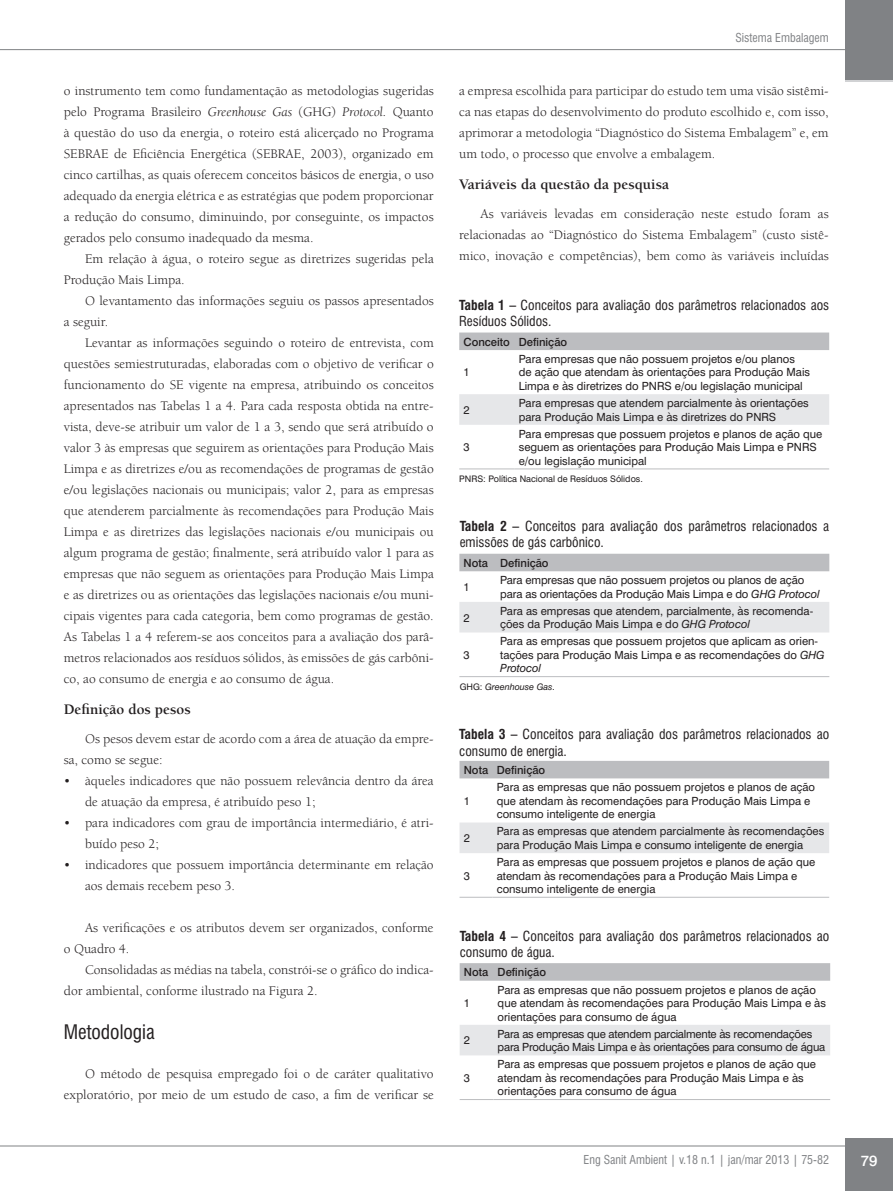
<style>
.page{position:relative;width:893px;height:1191px;background:#fff}
.page>*{position:absolute;margin:0;border:0;box-sizing:border-box;transform-origin:0 0}
.t1{font:condensed 19.5px "Swiss 721 BT";color:#231f20}
.t2{font:700 15px "Berkeley Std";color:#231f20}
.t3{font:500 15px "Swiss 721 BT";color:#fff}
.t4{font:13.5px/21px "Berkeley Std";color:#231f20}
.t5{font:condensed 13.5px/16.2px "Swiss 721 BT";color:#231f20}
.t6{font:condensed 12px "Swiss 721 BT";color:#808285}
.t7{font:11.25px/13.5px "Swiss 721 BT";color:#231f20}
.t8{font:11.25px/13.5px "Swiss 721 BT";letter-spacing:-.02em;color:#231f20}
.t9{font:500 11.25px "Swiss 721 BT";color:#231f20}
.t10{font:9px "Swiss 721 BT";color:#231f20}
.t11{font:italic 9px "Swiss 721 BT";color:#231f20}
.s1{font-style:italic}
.s2{font-weight:700}
.s3{font-style:normal}
</style>
<div class="page">
<div style="left:845px;top:0;width:48px;height:82px;background:#d1d2d4"></div>
<div style="left:845px;top:0;width:48px;height:80px;background:#808285"></div>
<hr style="left:0;top:1145px;width:874px;height:1px;background:#808285">
<div style="left:845px;top:1138px;width:48px;height:53px;background:#808285"></div>
<hr style="left:0;top:49px;width:866px;height:1px;background:#808285">
<div style="left:459px;top:332px;width:370px;height:18px;background:#bcbdc0"></div>
<div style="left:459px;top:394px;width:370px;height:31px;background:#e6e7e9"></div>
<hr style="left:459px;top:468px;width:55px;height:1px;background:#bcbdc0">
<hr style="left:514px;top:468px;width:315px;height:1px;background:#bcbdc0">
<div style="left:459px;top:554px;width:370px;height:17px;background:#bcbdc0"></div>
<div style="left:459px;top:602px;width:370px;height:30px;background:#e6e7e9"></div>
<hr style="left:459px;top:676px;width:37px;height:1px;background:#bcbdc0">
<hr style="left:496px;top:676px;width:333px;height:1px;background:#bcbdc0">
<div style="left:459px;top:761px;width:370px;height:17px;background:#bcbdc0"></div>
<div style="left:459px;top:822px;width:370px;height:31px;background:#e6e7e9"></div>
<hr style="left:459px;top:897px;width:34px;height:1px;background:#bcbdc0">
<hr style="left:493px;top:897px;width:336px;height:1px;background:#bcbdc0">
<div style="left:460px;top:963px;width:370px;height:17px;background:#bcbdc0"></div>
<div style="left:460px;top:1025px;width:370px;height:30px;background:#e6e7e9"></div>
<hr style="left:460px;top:1099px;width:33px;height:1px;background:#bcbdc0">
<hr style="left:493px;top:1099px;width:337px;height:1px;background:#bcbdc0">
<p class="t4" style="left:64px;top:80px;width:371px;text-align:justify">o instrumento tem como fundamentação as metodologias sugeridas pelo Programa Brasileiro <span class="s1">Greenhouse Gas</span> (GHG) <span class="s1">Protocol.</span> Quanto à questão do uso da energia, o roteiro está alicerçado no Programa SEBRAE de Eficiência Energética (SEBRAE, 2003), organizado em cinco cartilhas, as quais oferecem conceitos básicos de energia, o uso adequado da energia elétrica e as estratégias que podem proporcionar a redução do consumo, diminuindo, por conseguinte, os impactos gerados pelo consumo inadequado da mesma.</p>
<p class="t4" style="left:64px;top:248px;width:371px;text-indent:21px">Em relação à água, o roteiro segue as diretrizes sugeridas pela<br>Produção Mais Limpa.</p>
<p class="t4" style="left:64px;top:290px;width:371px;text-indent:21px">O levantamento das informações seguiu os passos apresentados a seguir.</p>
<p class="t4" style="left:64px;top:332px;width:371px;text-align:justify;text-indent:21px">Levantar as informações seguindo o roteiro de entrevista, com questões semiestruturadas, elaboradas com o objetivo de verificar o funcionamento do SE vigente na empresa, atribuindo os conceitos apresentados nas Tabelas 1 a 4. Para cada resposta obtida na entre&shy;vista, deve-se atribuir um valor de 1 a 3, sendo que será atribuído o valor 3 às empresas que seguirem as orientações para Produção Mais Limpa e as diretrizes e/ou as recomendações de programas de gestão e/ou legislações nacionais ou municipais; valor 2, para as empresas que atenderem parcialmente às recomendações para Produção Mais Limpa e as diretrizes das legislações nacionais e/ou municipais ou algum programa de gestão; finalmente, será atribuído valor 1 para as empresas que não seguem as orientações para Produção Mais Limpa e as diretrizes ou as orientações das legislações nacionais e/ou muni&shy;cipais vigentes para cada categoria, bem como programas de gestão.<br>As Tabelas 1 a 4 referem-se aos conceitos para a avaliação dos parâ&shy;metros relacionados aos resíduos sólidos, às emissões de gás carbôni&shy;co, ao consumo de energia e ao consumo de água.</p>
<p class="t2" style="left:64px;top:701px;width:128px">Definição dos pesos</p>
<p class="t4" style="left:64px;top:729px;width:371px;text-indent:21px">Os pesos devem estar de acordo com a área de atuação da empre&shy;sa, como se segue:</p>
<p class="t4" style="left:85px;top:771px;width:350px;text-indent:-21px">• àqueles indicadores que não possuem relevância dentro da área de atuação da empresa, é atribuído peso 1;</p>
<p class="t4" style="left:85px;top:813px;width:350px;text-indent:-21px">• para indicadores com grau de importância intermediário, é atri&shy;buído peso 2;</p>
<p class="t4" style="left:85px;top:855px;width:350px;text-indent:-21px">• indicadores que possuem importância determinante em relação aos demais recebem peso 3.</p>
<p class="t4" style="left:64px;top:918px;width:371px;text-indent:21px">As verificações e os atributos devem ser organizados, conforme o Quadro 4.</p>
<p class="t4" style="left:64px;top:960px;width:371px;text-indent:21px">Consolidadas as médias na tabela, constrói-se o gráfico do indica&shy;dor ambiental, conforme ilustrado na Figura 2.</p>
<h1 class="t1" style="left:64px;top:1020px;width:92px">Metodologia</h1>
<p class="t4" style="left:64px;top:1063px;width:371px;text-align:right">O método de pesquisa empregado foi o de caráter qualitativo exploratório, por meio de um estudo de caso, a fim de verificar se</p>
<p class="t6" style="left:735px;top:30px;width:95px">Sistema Embalagem</p>
<p class="t4" style="left:459px;top:80px;width:371px;text-align:justify">a empresa escolhida para participar do estudo tem uma visão sistêmi&shy;ca nas etapas do desenvolvimento do produto escolhido e, com isso, aprimorar a metodologia “Diagnóstico do Sistema Embalagem” e, em um todo, o processo que envolve a embalagem.</p>
<p class="t2" style="left:459px;top:176px;width:211px">Variáveis da questão da pesquisa</p>
<p class="t4" style="left:459px;top:204px;width:371px;text-align:justify;text-indent:21px">As variáveis levadas em consideração neste estudo foram as relacionadas ao “Diagnóstico do Sistema Embalagem” (custo sistê&shy;mico, inovação e competências), bem como às variáveis incluídas</p>
<p class="t5" style="left:459px;top:297px;width:371px"><span class="s2">Tabela 1 –</span> Conceitos para avaliação dos parâmetros relacionados aos<br>Resíduos Sólidos.</p>
<p class="t9" style="left:463px;top:335px;width:105px">Conceito Definição</p>
<p class="t7" style="left:463px;top:365px;width:8px">1</p>
<p class="t7" style="left:519px;top:352px;width:293px">Para empresas que não possuem projetos e/ou planos de ação que atendam às orientações para Produção Mais<br>Limpa e às diretrizes do PNRS e/ou legislação municipal</p>
<p class="t7" style="left:463px;top:403px;width:8px">2</p>
<p class="t7" style="left:519px;top:396px;width:291px">Para empresas que atendem parcialmente às orientações para Produção Mais Limpa e às diretrizes do PNRS</p>
<p class="t7" style="left:463px;top:440px;width:8px">3</p>
<p class="t7" style="left:519px;top:427px;width:305px">Para empresas que possuem projetos e planos de ação que seguem as orientações para Produção Mais Limpa e PNRS e/ou legislação municipal</p>
<p class="t10" style="left:459px;top:473px;width:185px">PNRS: Política Nacional de Resíduos Sólidos.</p>
<p class="t5" style="left:460px;top:518px;width:371px"><span class="s2">Tabela 2 –</span> Conceitos para avaliação dos parâmetros relacionados a emissões de gás carbônico.</p>
<p class="t9" style="left:464px;top:556px;width:87px">Nota Definição</p>
<p class="t7" style="left:464px;top:580px;width:8px">1</p>
<p class="t7" style="left:500px;top:573px;width:321px">Para empresas que não possuem projetos ou planos de ação para as orientações da Produção Mais Limpa e do <span class="s1">GHG Protocol</span></p>
<p class="t7" style="left:464px;top:610px;width:8px">2</p>
<p class="t7" style="left:500px;top:604px;width:314px">Para as empresas que atendem, parcialmente, às recomenda&shy;ções da Produção Mais Limpa e do <span class="s1">GHG Protocol</span></p>
<p class="t7" style="left:464px;top:648px;width:8px">3</p>
<p class="t7" style="left:500px;top:634px;width:326px">Para as empresas que possuem projetos que aplicam as orien&shy;tações para Produção Mais Limpa e as recomendações do <span class="s1">GHG<br>Protocol</span></p>
<p class="t11" style="left:460px;top:681px;width:97px"><span class="s3">GHG:</span> Greenhouse Gas.</p>
<p class="t5" style="left:459px;top:726px;width:371px"><span class="s2">Tabela 3 –</span> Conceitos para avaliação dos parâmetros relacionados ao consumo de energia.</p>
<p class="t9" style="left:464px;top:763px;width:83px">Nota Definição</p>
<p class="t7" style="left:464px;top:794px;width:8px">1</p>
<p class="t7" style="left:497px;top:780px;width:320px">Para as empresas que não possuem projetos e planos de ação que atendam às recomendações para Produção Mais Limpa e consumo inteligente de energia</p>
<p class="t7" style="left:464px;top:831px;width:8px">2</p>
<p class="t7" style="left:497px;top:824px;width:329px">Para as empresas que atendem parcialmente às recomendações para Produção Mais Limpa e consumo inteligente de energia</p>
<p class="t7" style="left:464px;top:868px;width:8px">3</p>
<p class="t7" style="left:497px;top:855px;width:320px">Para as empresas que possuem projetos e planos de ação que atendam às recomendações para a Produção Mais Limpa e consumo inteligente de energia</p>
<p class="t5" style="left:460px;top:927px;width:371px"><span class="s2">Tabela 4 –</span> Conceitos para avaliação dos parâmetros relacionados ao consumo de água.</p>
<p class="t9" style="left:464px;top:965px;width:84px">Nota Definição</p>
<p class="t7" style="left:464px;top:996px;width:8px">1</p>
<p class="t7" style="left:498px;top:982px;width:330px">Para as empresas que não possuem projetos e planos de ação que atendam às recomendações para Produção Mais Limpa e às orientações para consumo de água</p>
<p class="t7" style="left:464px;top:1033px;width:8px">2</p>
<p class="t8" style="left:498px;top:1026px;width:329px">Para as empresas que atendem parcialmente às recomendações para Produção Mais Limpa e às orientações para consumo de água</p>
<p class="t7" style="left:464px;top:1071px;width:8px">3</p>
<p class="t7" style="left:498px;top:1057px;width:320px">Para as empresas que possuem projetos e planos de ação que atendam às recomendações para Produção Mais Limpa e às orientações para consumo de água</p>
<p class="t6" style="left:584px;top:1152px;width:247px">Eng Sanit Ambient | v.18 n.1 | jan/mar 2013 | 75-82</p>
<p class="t3" style="left:861px;top:1151px;width:18px">79</p>
</div>
